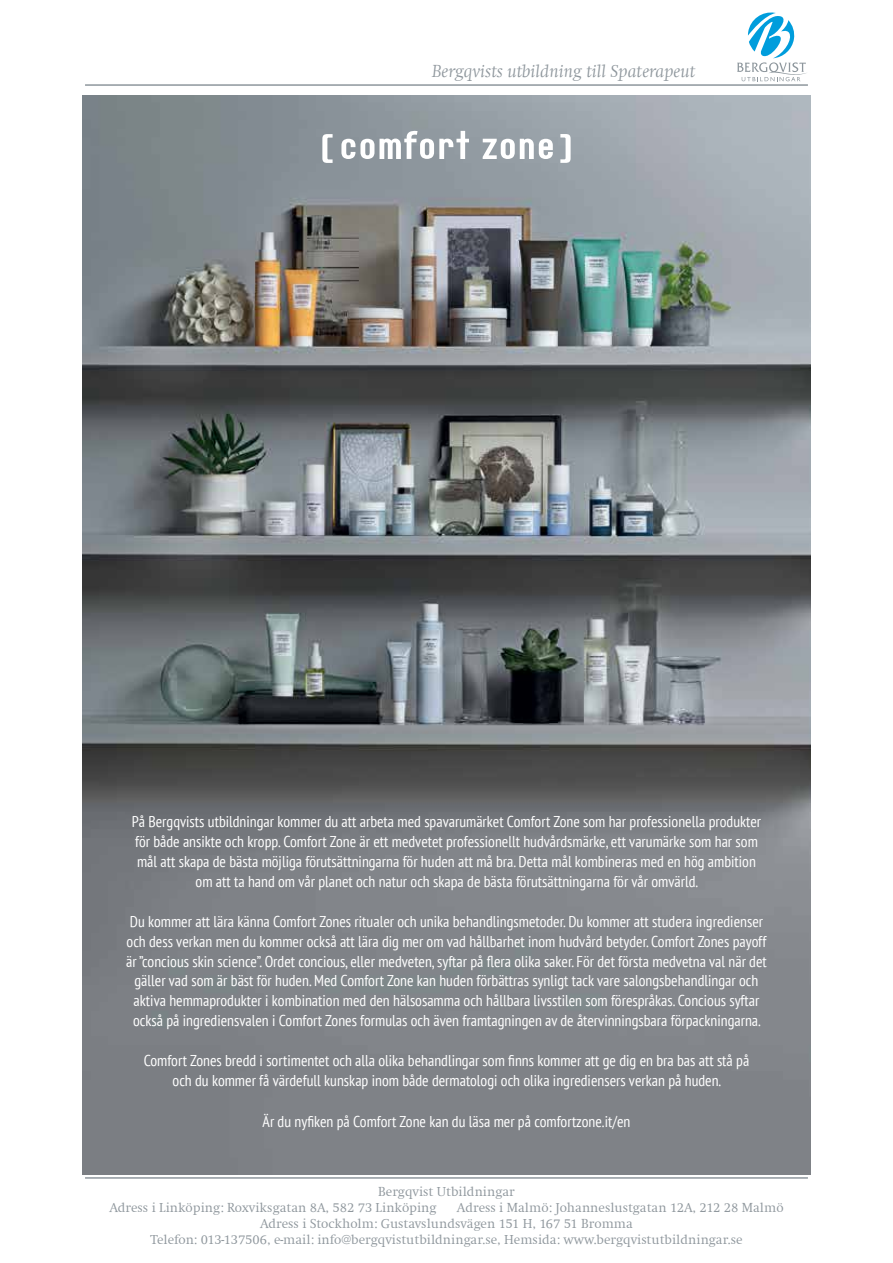
<style>
.page{position:relative;width:893px;height:1263px;background:#fff}
.page>*{position:absolute;margin:0;border:0;box-sizing:border-box;transform-origin:0 0}
.t1{font:italic 300 18px "Swift";color:#8f979d}
.t2{font:condensed 15.6px/20px "PT Sans";color:#fff;text-align:center}
.t3{font:300 13.5px/16.2px "Swift";color:#8f979d}
</style>
<div class="page">
<hr style="left:85px;top:84px;width:723px;height:2px;background:#8f979d">
<hr style="left:85px;top:1177px;width:723px;height:2px;background:#8f979d">
<svg style="left:737px;top:13px;width:69px;height:68px"></svg>
<img style="left:83px;top:96px;width:727px;height:1078px">
<svg style="left:483px;top:138px;width:70px;height:21px"></svg>
<svg style="left:560px;top:134px;width:11px;height:29px"></svg>
<svg style="left:322px;top:134px;width:11px;height:29px"></svg>
<svg style="left:341px;top:131px;width:128px;height:28px"></svg>
<p class="t1" style="left:432px;top:62px;width:265px">Bergqvists utbildning till Spaterapeut</p>
<p class="t2" style="left:132px;top:811px;width:631px">På Bergqvists utbildningar kommer du att arbeta med spavarumärket Comfort Zone som har professionella produkter för både ansikte och kropp. Comfort Zone är ett medvetet professionellt hudvårdsmärke, ett varumärke som har som mål att skapa de bästa möjliga förutsättningarna för huden att må bra. Detta mål kombineras med en hög ambition om att ta hand om vår planet och natur och skapa de bästa förutsättningarna för vår omvärld.</p>
<p class="t2" style="left:126px;top:911px;width:642px">Du kommer att lära känna Comfort Zones ritualer och unika behandlingsmetoder. Du kommer att studera ingredienser och dess verkan men du kommer också att lära dig mer om vad hållbarhet inom hudvård betyder. Comfort Zones payoff är ”concious skin science”. Ordet concious, eller medveten, syftar på flera olika saker. För det första medvetna val när det gäller vad som är bäst för huden. Med Comfort Zone kan huden förbättras synligt tack vare salongsbehandlingar och aktiva hemmaprodukter i kombination med den hälsosamma och hållbara livsstilen som förespråkas. Concious syftar också på ingrediensvalen i Comfort Zones formulas och även framtagningen av de återvinningsbara förpackningarna.</p>
<p class="t2" style="left:144px;top:1050px;width:607px">Comfort Zones bredd i sortimentet och alla olika behandlingar som finns kommer att ge dig en bra bas att stå på och du kommer få värdefull kunskap inom både dermatologi och olika ingrediensers verkan på huden.</p>
<p class="t2" style="left:263px;top:1111px;width:369px">Är du nyfiken på Comfort Zone kan du läsa mer på comfortzone.it/en</p>
<p class="t3" style="left:109px;top:1183px;width:407px;text-indent:269px">Bergqvist Utbildningar<br>Adress i Linköping: Roxviksgatan 8A, 582 73 Linköping</p>
<p class="t3" style="left:457px;top:1199px;width:328px">Adress i Malmö: Johanneslustgatan 12A, 212 28 Malmö</p>
<p class="t3" style="left:260px;top:1216px;width:374px">Adress i Stockholm: Gustavslundsvägen 151 H, 167 51 Bromma</p>
<p class="t3" style="left:150px;top:1232px;width:594px">Telefon: 013-137506, e-mail: info@bergqvistutbildningar.se, Hemsida: www.bergqvistutbildningar.se</p>
</div>
